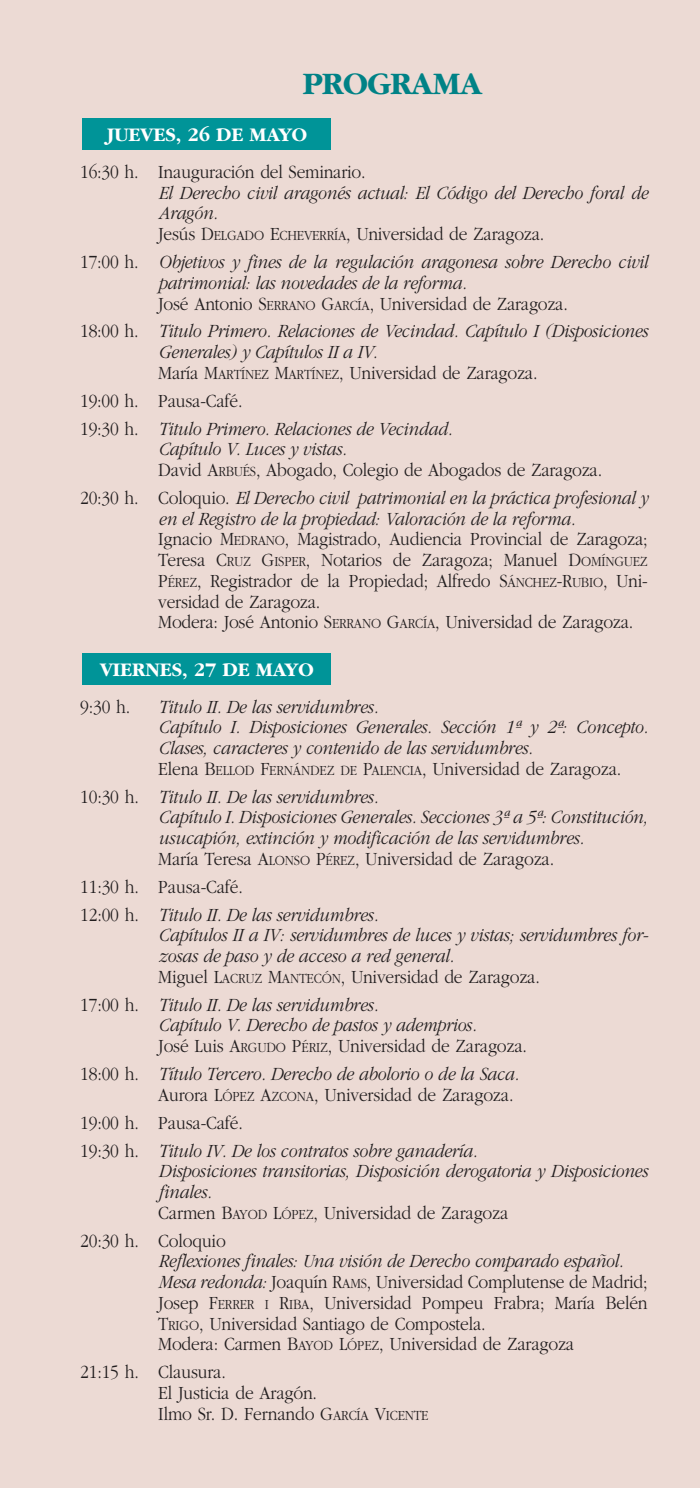
<style>
.page{position:relative;width:700px;height:1488px;background:#fff}
.page>*{position:absolute;margin:0;border:0;box-sizing:border-box;transform-origin:0 0}
.t1{font:700 32.5px "Garamond";letter-spacing:-.01em;color:#008286}
.t2{font:700 20px "Garamond";color:#fff}
.t3{font:italic 300 19.5px/20.8px "Garamond";letter-spacing:-.01em;color:#221e1f;scale:.9 1}
.t4{font:300 19.5px/20.8px "Garamond";letter-spacing:-.01em;color:#221e1f;scale:.9 1}
.s1{font-style:normal}
.s2{font-style:normal;font-size:14.5px}
.s3{font-style:italic}
.s4{font-size:14.5px}
</style>
<div class="page">
<div style="left:0;top:0;width:699px;height:1487px;background:#ecdad4"></div>
<div style="left:83px;top:653px;width:248px;height:31px;background:#009498"></div>
<div style="left:83px;top:118px;width:248px;height:32px;background:#009498"></div>
<h1 class="t1" style="left:303px;top:71px;width:180px">PROGRAMA</h1>
<p class="t2" style="left:106px;top:127px;width:202px">JUEVES, 26 DE MAYO</p>
<p class="t4" style="left:80px;top:163px;width:318px">16:30 h. Inauguración del Seminario.</p>
<p class="t3" style="left:158px;top:184px;width:545px">El Derecho civil aragonés actual: El Código del Derecho foral de<br>Aragón.<br><span class="s1">Jesús D</span><span class="s2">ELGADO</span> <span class="s1">E</span><span class="s2">CHEVERRÍA</span><span class="s1">, Universidad de Zaragoza.</span></p>
<p class="t3" style="left:158px;top:253px;width:545px;text-indent:-78px"><span class="s1">17:00 h.</span> Objetivos y fines de la regulación aragonesa sobre Derecho civil patrimonial: las novedades de la reforma.<br><span class="s1">José Antonio S</span><span class="s2">ERRANO</span> <span class="s1">G</span><span class="s2">ARCÍA</span><span class="s1">, Universidad de Zaragoza.</span></p>
<p class="t3" style="left:158px;top:322px;width:545px;text-indent:-78px"><span class="s1">18:00 h.</span> Titulo Primero. Relaciones de Vecindad. Capítulo I (Disposiciones<br>Generales) y Capítulos II a IV.<br><span class="s1">María M</span><span class="s2">ARTÍNEZ</span> <span class="s1">M</span><span class="s2">ARTÍNEZ</span><span class="s1">, Universidad de Zaragoza.</span></p>
<p class="t3" style="left:80px;top:388px;width:414px;line-height:27.8px"><span class="s1">19:00 h. Pausa-Café.<br>19:30 h.</span> Titulo Primero. Relaciones de Vecindad.</p>
<p class="t4" style="left:158px;top:440px;width:494px"><span class="s3">Capítulo V. Luces y vistas.<br></span>David A<span class="s4">RBUÉS</span>, Abogado, Colegio de Abogados de Zaragoza.</p>
<p class="t4" style="left:158px;top:489px;width:545px;text-indent:-78px">20:30 h. Coloquio. <span class="s3">El Derecho civil patrimonial en la práctica profesional y en el Registro de la propiedad: Valoración de la reforma.<br></span>Ignacio M<span class="s4">EDRANO</span>, Magistrado, Audiencia Provincial de Zaragoza; Teresa C<span class="s4">RUZ</span> G<span class="s4">ISPER</span>, Notarios de Zaragoza; Manuel D<span class="s4">OMÍNGUEZ </span>P<span class="s4">ÉREZ</span>, Registrador de la Propiedad; Alfredo S<span class="s4">ÁNCHEZ</span>-R<span class="s4">UBIO</span>, Uni&shy;versidad de Zaragoza.<br>Modera: José Antonio S<span class="s4">ERRANO</span> G<span class="s4">ARCÍA</span>, Universidad de Zaragoza.</p>
<p class="t2" style="left:100px;top:662px;width:215px">VIERNES, 27 DE MAYO</p>
<p class="t4" style="left:80px;top:697px;width:57px">9:30 h.</p>
<p class="t3" style="left:158px;top:697px;width:545px">Titulo II. De las servidumbres.<br>Capítulo I. Disposiciones Generales. Sección 1ª y 2ª: Concepto.<br>Clases, caracteres y contenido de las servidumbres.<br><span class="s1">Elena B</span><span class="s2">ELLOD</span> <span class="s1">F</span><span class="s2">ERNÁNDEZ DE</span> <span class="s1">P</span><span class="s2">ALENCIA</span><span class="s1">, Universidad de Zaragoza.</span></p>
<p class="t3" style="left:158px;top:787px;width:545px;text-indent:-78px"><span class="s1">10:30 h.</span> Titulo II. De las servidumbres.<br>Capítulo I. Disposiciones Generales. Secciones 3ª a 5ª: Constitución, usucapión, extinción y modificación de las servidumbres.<br><span class="s1">María Teresa A</span><span class="s2">LONSO</span> <span class="s1">P</span><span class="s2">ÉREZ</span><span class="s1">, Universidad de Zaragoza.</span></p>
<p class="t3" style="left:80px;top:874px;width:332px;line-height:27.8px"><span class="s1">11:30 h. Pausa-Café.<br>12:00 h.</span> Titulo II. De las servidumbres.</p>
<p class="t3" style="left:158px;top:926px;width:546px">Capítulos II a IV: servidumbres de luces y vistas; servidumbres for&shy;zosas de paso y de acceso a red general.<br><span class="s1">Miguel L</span><span class="s2">ACRUZ</span> <span class="s1">M</span><span class="s2">ANTECÓN</span><span class="s1">, Universidad de Zaragoza.</span></p>
<p class="t3" style="left:158px;top:995px;width:411px;text-indent:-78px"><span class="s1">17:00 h.</span> Titulo II. De las servidumbres.<br>Capítulo V. Derecho de pastos y ademprios.<br><span class="s1">José Luis A</span><span class="s2">RGUDO</span> <span class="s1">P</span><span class="s2">ÉRIZ</span><span class="s1">, Universidad de Zaragoza.</span></p>
<p class="t3" style="left:80px;top:1065px;width:488px;text-align:right"><span class="s1">18:00 h.</span> Título Tercero. Derecho de abolorio o de la Saca.<br><span class="s1">Aurora L</span><span class="s2">ÓPEZ</span> <span class="s1">A</span><span class="s2">ZCONA</span><span class="s1">, Universidad de Zaragoza.</span></p>
<p class="t3" style="left:80px;top:1110px;width:442px;line-height:27.8px"><span class="s1">19:00 h. Pausa-Café.<br>19:30 h.</span> Titulo IV. De los contratos sobre ganadería.</p>
<p class="t3" style="left:158px;top:1162px;width:545px">Disposiciones transitorias, Disposición derogatoria y Disposiciones finales.<br><span class="s1">Carmen B</span><span class="s2">AYOD</span> <span class="s1">L</span><span class="s2">ÓPEZ</span><span class="s1">, Universidad de Zaragoza</span></p>
<p class="t4" style="left:80px;top:1231px;width:163px">20:30 h. Coloquio</p>
<p class="t4" style="left:158px;top:1252px;width:545px"><span class="s3">Reflexiones finales: Una visión de Derecho comparado español.<br>Mesa redonda:</span> Joaquín R<span class="s4">AMS</span>, Universidad Complutense de Madrid; Josep F<span class="s4">ERRER I</span> R<span class="s4">IBA</span>, Universidad Pompeu Frabra; María Belén T<span class="s4">RIGO</span>, Universidad Santiago de Compostela.<br>Modera: Carmen B<span class="s4">AYOD</span> L<span class="s4">ÓPEZ</span>, Universidad de Zaragoza</p>
<p class="t4" style="left:158px;top:1363px;width:302px;text-indent:-78px">21:15 h. Clausura.<br>El Justicia de Aragón.<br>Ilmo Sr. D. Fernando G<span class="s4">ARCÍA</span> V<span class="s4">ICENTE</span></p>
</div>
